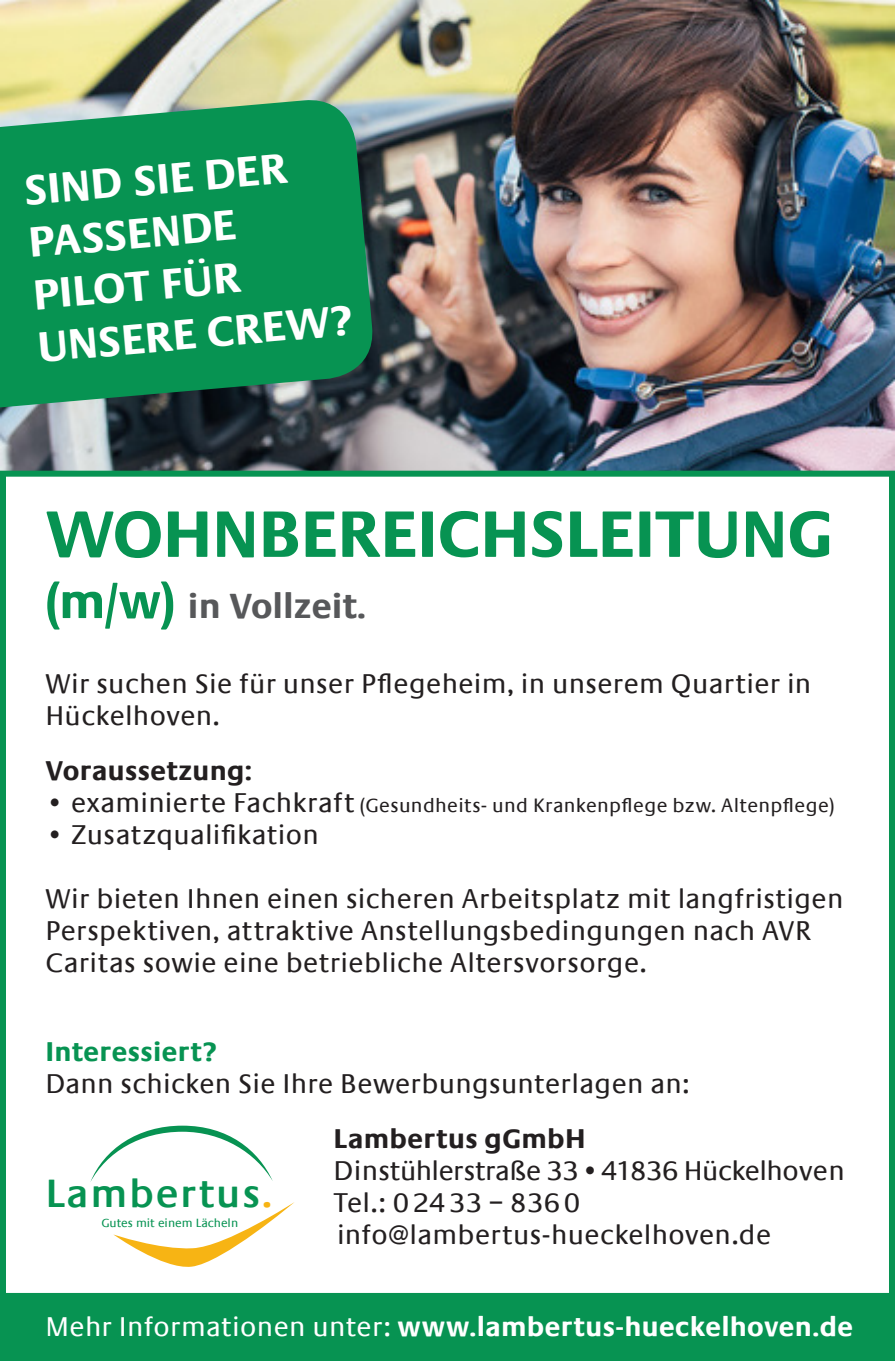
<style>
.page{position:relative;width:895px;height:1361px;background:#fff}
.page>*{position:absolute;margin:0;border:0;box-sizing:border-box;transform-origin:0 0}
.t1{font:700 68px "Praxis LT";letter-spacing:-.01em;color:#079352}
.t2{font:700 43.6px/52.4px "Praxis LT";color:#fff}
.t3{font:600 40.8px "Praxis LT";letter-spacing:.045em;color:#079352}
.t4{font:700 36px "Praxis LT";color:#57585a}
.t5{font:28px/32px "Praxis LT";letter-spacing:.015em;color:#231f20}
.t6{font:700 28px "Praxis LT";letter-spacing:.015em;color:#fff}
.t7{font:700 28px "Praxis LT";letter-spacing:.015em;color:#231f20}
.t8{font:700 28px "Praxis LT";letter-spacing:.015em;color:#079352}
.t9{font:20px "Praxis LT";letter-spacing:.02em;color:#231f20}
.t10{font:12.4px "Praxis LT";color:#079352}
.s1{font-size:50.8px;color:#079352}
.s2{font-size:28px}
.s3{color:#f7b414}
.s4{font-weight:400}
</style>
<div class="page">
<img style="left:1px;top:0;width:893px;height:471px">
<svg style="left:0;top:96px;width:376px;height:317px;background:#178f57"></svg>
<div style="left:7px;top:1293px;width:881px;height:61px;background:#079352"></div>
<svg style="left:90px;top:1125px;width:183px;height:57px"></svg>
<svg style="left:113px;top:1202px;width:182px;height:65px"></svg>
<div style="left:0;top:471px;width:895px;height:890px;border:6px solid #079352"></div>
<h2 class="t2" style="left:22px;top:165px;width:317px;rotate:-5deg">SIND SIE DER<br>PASSENDE<br>PILOT FÜR<br>UNSERE CREW?</h2>
<h1 class="t1" style="left:45px;top:497px;width:788px">WOHNBEREICHSLEITUNG</h1>
<p class="t4" style="left:45px;top:586px;width:322px"><span class="s1">(m/w)</span> in Vollzeit.</p>
<p class="t5" style="left:45px;top:669px;width:767px">Wir suchen Sie für unser Pflegeheim, in unserem Quartier in<br>Hückelhoven.</p>
<p class="t7" style="left:45px;top:755px;width:208px">Voraussetzung:</p>
<p class="t9" style="left:45px;top:794px;width:791px"><span class="s2">• examinierte Fachkraft</span> (Gesundheits- und Krankenpflege bzw. Altenpflege)</p>
<p class="t5" style="left:45px;top:819px;width:275px">• Zusatzqualifikation</p>
<p class="t5" style="left:45px;top:883px;width:799px">Wir bieten Ihnen einen sicheren Arbeitsplatz mit langfristigen<br>Perspektiven, attraktive Anstellungsbedingungen nach AVR<br>Caritas sowie eine betriebliche Altersvorsorge.</p>
<p class="t8" style="left:45px;top:1036px;width:172px">Interessiert?</p>
<p class="t5" style="left:45px;top:1068px;width:645px">Dann schicken Sie Ihre Bewerbungsunterlagen an:</p>
<p class="t7" style="left:333px;top:1123px;width:254px">Lambertus gGmbH</p>
<p class="t5" style="left:333px;top:1155px;width:513px">Dinstühlerstraße 33•41836 Hückelhoven<br>Tel.: 02433 – 8360 info@lambertus-hueckelhoven.de</p>
<h3 class="t3" style="left:45px;top:1171px;width:228px">Lambertus<span class="s3">.</span></h3>
<p class="t10" style="left:101px;top:1216px;width:138px">Gutes mit einem Lächeln</p>
<p class="t6" style="left:45px;top:1311px;width:809px"><span class="s4">Mehr Informationen unter:</span> www.lambertus-hueckelhoven.de</p>
</div>
